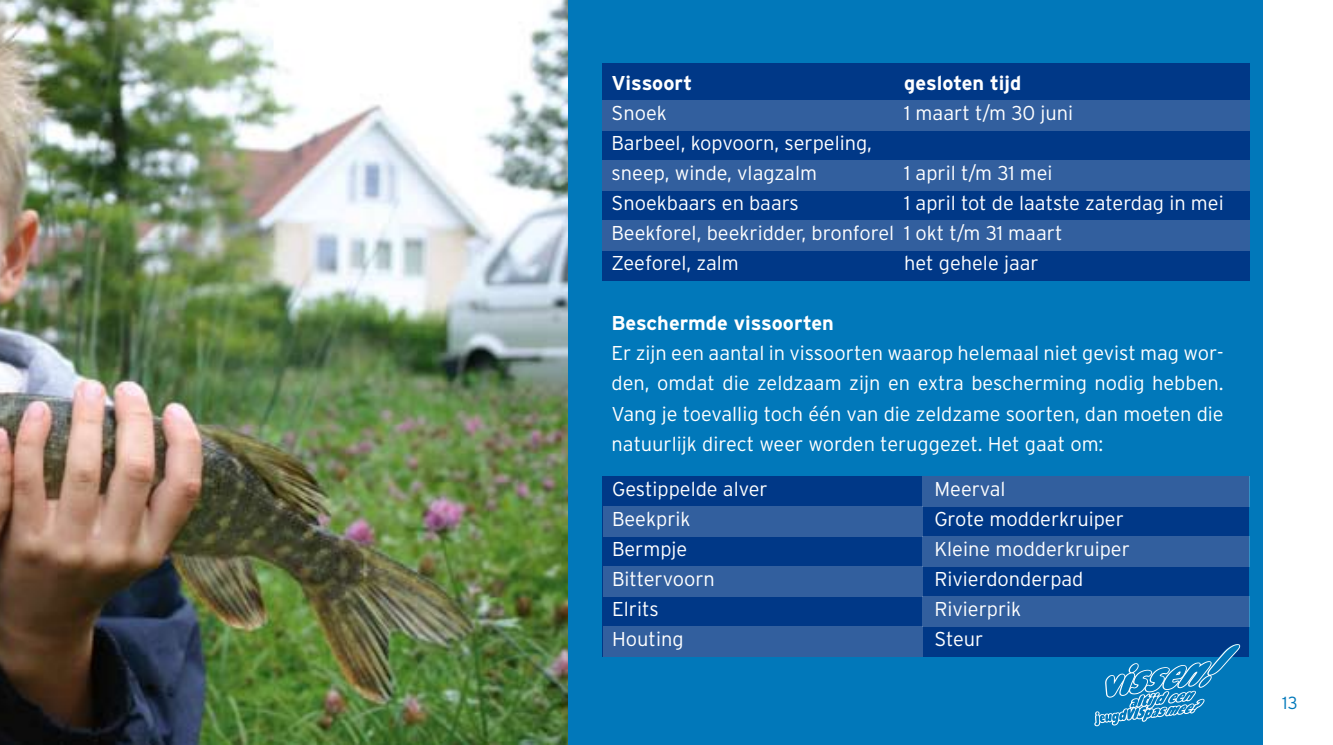
<style>
.page{position:relative;width:1333px;height:745px;background:#fff}
.page>*{position:absolute;margin:0;border:0;box-sizing:border-box;transform-origin:0 0}
.t1{font:300 20px/30px "Interstate";color:#fff}
.t2{font:700 20px "Interstate";color:#fff}
.t3{font:300 17.5px "Interstate";color:#0178ba}
</style>
<div class="page">
<div style="left:0;top:0;width:1261px;height:744px;background:#0178ba"></div>
<div style="left:602px;top:64px;width:648px;height:217px;background:#003887"></div>
<div style="left:602px;top:476px;width:647px;height:180px;background:#003887"></div>
<div style="left:602px;top:100px;width:648px;height:30px;background:#325f9e"></div>
<div style="left:602px;top:506px;width:320px;height:30px;background:#325f9e"></div>
<div style="left:602px;top:566px;width:320px;height:30px;background:#325f9e"></div>
<div style="left:602px;top:626px;width:320px;height:30px;background:#325f9e"></div>
<div style="left:922px;top:476px;width:327px;height:30px;background:#325f9e"></div>
<div style="left:922px;top:536px;width:327px;height:30px;background:#325f9e"></div>
<div style="left:922px;top:596px;width:327px;height:30px;background:#325f9e"></div>
<div style="left:602px;top:160px;width:648px;height:30px;background:#325f9e"></div>
<div style="left:602px;top:220px;width:648px;height:30px;background:#325f9e"></div>
<img style="left:0;top:0;width:567px;height:744px">
<svg style="left:1093px;top:644px;width:147px;height:82px"></svg>
<p class="t2" style="left:611px;top:72px;width:82px">Vissoort</p>
<p class="t2" style="left:904px;top:72px;width:119px">gesloten tijd</p>
<p class="t1" style="left:611px;top:98px;width:57px">Snoek</p>
<p class="t1" style="left:904px;top:98px;width:171px">1 maart t/m 30 juni</p>
<p class="t1" style="left:611px;top:128px;width:262px">Barbeel, kopvoorn, serpeling, sneep, winde, vlagzalm</p>
<p class="t1" style="left:904px;top:158px;width:150px">1 april t/m 31 mei</p>
<p class="t1" style="left:611px;top:188px;width:189px">Snoekbaars en baars</p>
<p class="t1" style="left:611px;top:188px;width:613px;text-indent:293px">1 april tot de laatste zaterdag in mei<br>Beekforel, beekridder, bronforel 1 okt t/m 31 maart<br>Zeeforel, zalm</p>
<p class="t1" style="left:904px;top:248px;width:136px">het gehele jaar</p>
<p class="t2" style="left:611px;top:312px;width:224px">Beschermde vissoorten</p>
<p class="t1" style="left:611px;top:338px;width:613px;text-align:justify">Er zijn een aantal in vissoorten waarop helemaal niet gevist mag wor&shy;den, omdat die zeldzaam zijn en extra bescherming nodig hebben.<br>Vang je toevallig toch één van die zeldzame soorten, dan moeten die natuurlijk direct weer worden teruggezet. Het gaat om:</p>
<p class="t1" style="left:612px;top:473px;width:157px">Gestippelde alver<br>Beekprik<br>Bermpje<br>Bittervoorn<br>Elrits<br>Houting</p>
<p class="t1" style="left:934px;top:473px;width:197px">Meerval<br>Grote modderkruiper<br>Kleine modderkruiper<br>Rivierdonderpad<br>Rivierprik<br>Steur</p>
<p class="t3" style="left:1282px;top:693px;width:17px">13</p>
</div>
